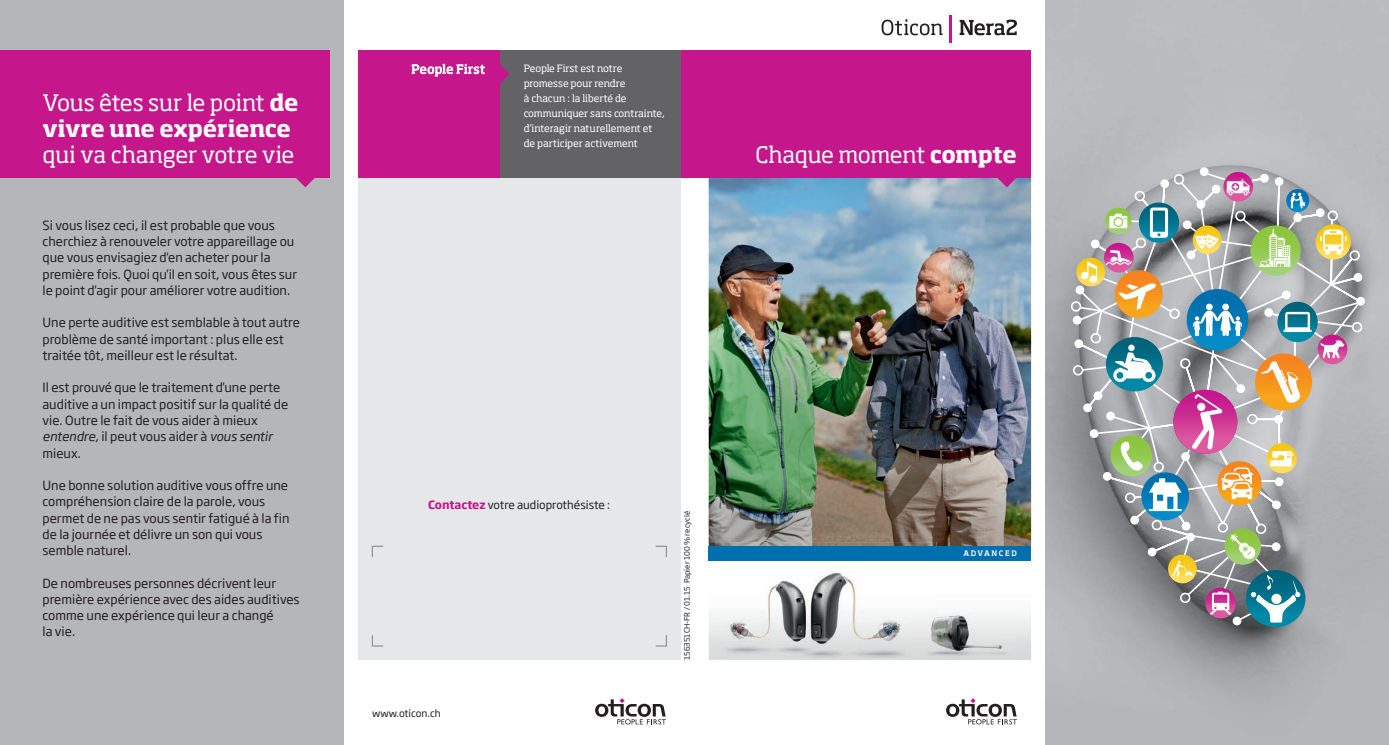
<style>
.page{position:relative;width:1389px;height:745px;background:#fff}
.page>*{position:absolute;margin:0;border:0;box-sizing:border-box;transform-origin:0 0}
.t1{font:22.5px "Soho Pro";letter-spacing:-.025em;color:#fff}
.t2{font:700 22.5px/26.2px "Soho Pro";letter-spacing:-.005em;color:#fff}
.t3{font:12.5px/16.2px "Soho Gothic Pro";color:#231f20}
.t4{font:500 12.5px "Soho Pro";letter-spacing:-.015em;color:#fff}
.t5{font:11.25px "Soho Gothic Pro";color:#231f20}
.t6{font:10px/15px "Soho Pro";letter-spacing:-.01em;color:#fff}
.t7{font:10px "Soho Gothic Pro";color:#231f20}
.t8{font:7.5px "Soho Gothic Pro";color:#231f20}
.t9{font:500 7.5px "Soho Pro";letter-spacing:.215em;color:#fff}
.s1{font-weight:400}
.s2{font-style:italic}
.s3{font-weight:700}
.s4{font-weight:700;color:#c5168c}
</style>
<div class="page">
<div style="left:358px;top:177px;width:322px;height:482px;background:#e6e7e9"></div>
<div style="left:680px;top:50px;width:29px;height:127px;background:#c5168c"></div>
<svg style="left:372px;top:635px;width:11px;height:11px"></svg>
<svg style="left:656px;top:635px;width:11px;height:11px"></svg>
<svg style="left:656px;top:545px;width:11px;height:11px"></svg>
<svg style="left:372px;top:545px;width:11px;height:11px"></svg>
<svg style="left:946px;top:698px;width:71px;height:26px"></svg>
<svg style="left:595px;top:698px;width:71px;height:26px"></svg>
<img style="left:709px;top:177px;width:322px;height:369px">
<svg style="left:882px;top:19px;width:60px;height:16px"></svg>
<hr style="left:949px;top:15px;width:3px;height:28px;background:#c5168c">
<svg style="left:960px;top:20px;width:57px;height:15px"></svg>
<img style="left:936px;top:560px;width:95px;height:99px">
<div style="left:709px;top:546px;width:322px;height:14px;background:#006fad"></div>
<svg style="left:997px;top:177px;width:20px;height:10px"></svg>
<img style="left:1045px;top:0;width:344px;height:744px">
<svg style="left:1107px;top:510px;width:190px;height:18px;background:#989a9e"></svg>
<div style="left:1200px;top:167px;width:9px;height:9px;background:#fff;border-radius:50%"></div>
<div style="left:1073px;top:315px;width:9px;height:9px;background:#fff;border-radius:50%"></div>
<div style="left:1074px;top:339px;width:9px;height:9px;background:#fff;border-radius:50%"></div>
<div style="left:1130px;top:515px;width:9px;height:9px;background:#fff;border-radius:50%"></div>
<div style="left:1182px;top:521px;width:8px;height:9px;background:#fff;border-radius:50%"></div>
<div style="left:1148px;top:547px;width:9px;height:9px;background:#fff;border-radius:50%"></div>
<div style="left:1071px;top:301px;width:10px;height:10px;border:2px solid #fff;border-radius:50%"></div>
<div style="left:1073px;top:365px;width:10px;height:10px;border:2px solid #fff;border-radius:50%"></div>
<div style="left:1152px;top:519px;width:10px;height:11px;border:2px solid #fff;border-radius:50%"></div>
<div style="left:1218px;top:522px;width:10px;height:10px;border:2px solid #fff;border-radius:50%"></div>
<div style="left:1256px;top:523px;width:10px;height:10px;border:2px solid #fff;border-radius:50%"></div>
<svg style="left:1141px;top:472px;width:48px;height:48px"></svg>
<svg style="left:1150px;top:524px;width:155px;height:102px;background:#879490"></svg>
<svg style="left:1077px;top:170px;width:287px;height:340px;background:#acaca9"></svg>
<div style="left:0;top:0;width:344px;height:744px;background:#b5b6b9"></div>
<img style="left:936px;top:610px;width:81px;height:49px">
<img style="left:709px;top:541px;width:227px;height:118px">
<div style="left:499px;top:50px;width:181px;height:127px;background:#636366"></div>
<div style="left:358px;top:50px;width:142px;height:127px;background:#c5168c"></div>
<div style="left:709px;top:50px;width:322px;height:127px;background:#c5168c"></div>
<div style="left:0;top:50px;width:330px;height:127px;background:#c5168c"></div>
<svg style="left:295px;top:177px;width:20px;height:10px"></svg>
<svg style="left:412px;top:64px;width:98px;height:20px"></svg>
<h1 class="t2" style="left:43px;top:88px;width:257px"><span class="s1">Vous êtes sur le point</span> de vivre une expérience</h1>
<h1 class="t1" style="left:43px;top:139px;width:253px">qui va changer votre vie</h1>
<p class="t3" style="left:43px;top:216px;width:256px">Si vous lisez ceci, il est probable que vous cherchiez à renouveler votre appareillage ou que vous envisagiez d'en acheter pour la première fois. Quoi qu'il en soit, vous êtes sur le point d'agir pour améliorer votre audition.</p>
<p class="t3" style="left:43px;top:314px;width:259px">Une perte auditive est semblable à tout autre problème de santé important : plus elle est traitée tôt, meilleur est le résultat.</p>
<p class="t3" style="left:43px;top:379px;width:247px">Il est prouvé que le traitement d'une perte auditive a un impact positif sur la qualité de vie. Outre le fait de vous aider à mieux <span class="s2">entendre</span>, il peut vous aider à <span class="s2">vous sentir </span>mieux.</p>
<p class="t3" style="left:43px;top:476px;width:249px">Une bonne solution auditive vous offre une compréhension claire de la parole, vous permet de ne pas vous sentir fatigué à la fin de la journée et délivre un son qui vous semble naturel.</p>
<p class="t3" style="left:43px;top:574px;width:259px">De nombreuses personnes décrivent leur première expérience avec des aides auditives comme une expérience qui leur a changé<br>la vie.</p>
<p class="t4" style="left:411px;top:60px;width:76px">People First</p>
<p class="t6" style="left:524px;top:60px;width:143px">People First est notre promesse pour rendre<br>à chacun : la liberté de communiquer sans contrainte, d’interagir naturellement et de participer activement</p>
<h1 class="t1" style="left:755px;top:139px;width:263px">Chaque moment <span class="s3">compte</span></h1>
<p class="t5" style="left:428px;top:496px;width:183px"><span class="s4">Contactez</span> votre audioprothésiste :</p>
<p class="t7" style="left:372px;top:704px;width:70px">www.oticon.ch</p>
<p class="t8" style="left:681px;top:659px;width:150px;rotate:-90deg">156351CH-FR / 01.15 Papier 100 % recyclé</p>
<p class="t9" style="left:963px;top:548px;width:55px">ADVANCED</p>
</div>
